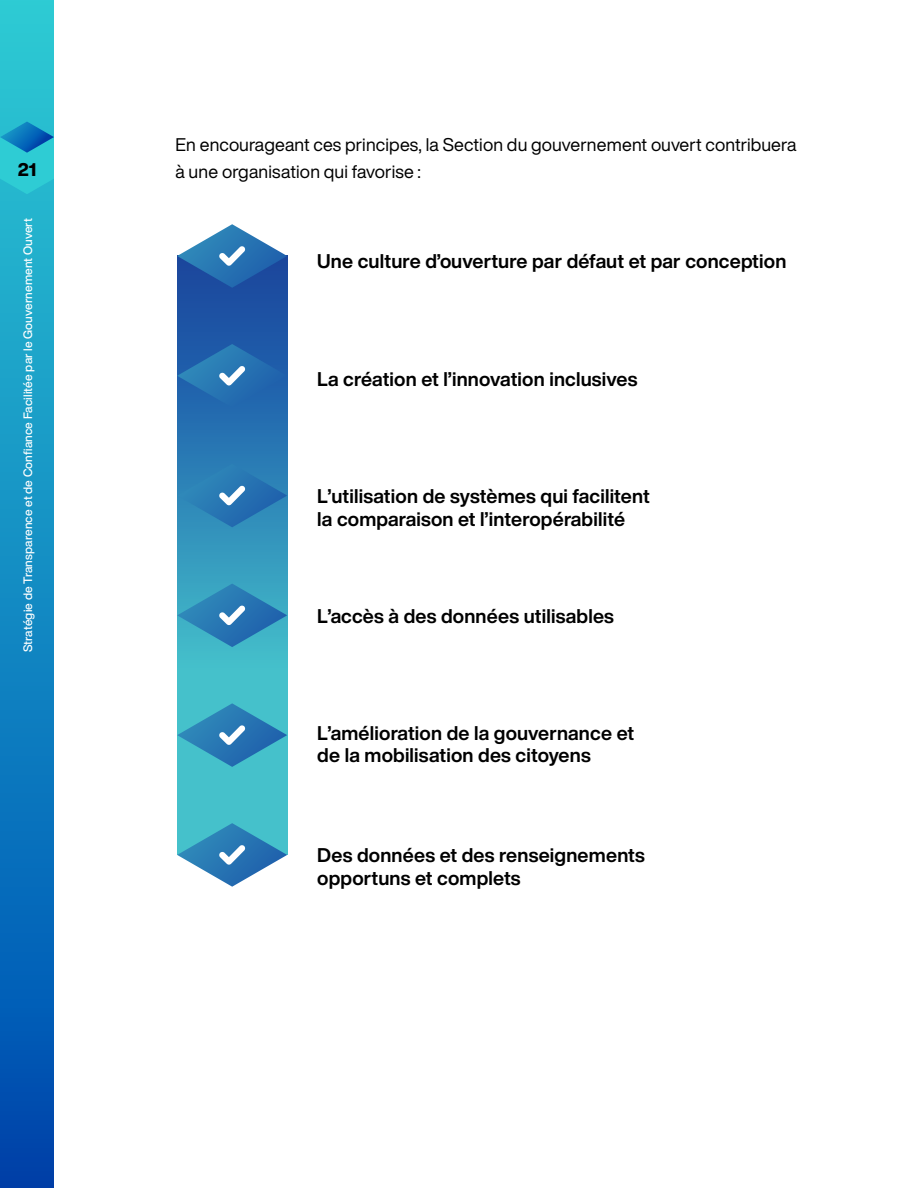
<style>
.page{position:relative;width:918px;height:1188px;background:#fff}
.page>*{position:absolute;margin:0;border:0;box-sizing:border-box;transform-origin:0 0}
.P_fosters{font:700 19.5px/22.5px "Helvetica Now Display";letter-spacing:.01em;color:#000}
.Intro{font:18px/27px "Helvetica Now Display";letter-spacing:.01em;color:#000}
.t1{font:800 18px "Helvetica Now Display";color:#000}
.t2{font:500 12px "Helvetica Now Display";letter-spacing:.01em;color:#fff}
</style>
<div class="page">
<svg style="left:177px;top:288px;width:110px;height:535px;background:#3393bb"></svg>
<svg style="left:177px;top:224px;width:110px;height:64px"></svg>
<svg style="left:177px;top:344px;width:110px;height:64px;background:#296eb1"></svg>
<svg style="left:177px;top:464px;width:110px;height:63px;background:#3081b7"></svg>
<svg style="left:177px;top:584px;width:110px;height:63px;background:#3895be"></svg>
<svg style="left:177px;top:703px;width:110px;height:64px;background:#3c9fc1"></svg>
<svg style="left:177px;top:823px;width:110px;height:64px"></svg>
<div style="left:0;top:0;width:54px;height:1188px;background:linear-gradient(to bottom,#2ccdd5,#0047af)"></div>
<svg style="left:0;top:122px;width:54px;height:72px;background:#24b3cd"></svg>
<p class="t1" style="left:18px;top:157px;width:20px">21</p>
<p class="t2" style="left:20px;top:652px;width:436px;rotate:-90deg">Stratégie de Transparence et de Confiance Facilitée par le Gouvernement Ouvert</p>
<p class="Intro" style="left:176px;top:131px;width:622px">En encourageant ces principes, la Section du gouvernement ouvert contribuera à une organisation qui favorise :</p>
<p class="P_fosters" style="left:317px;top:250px;width:471px">Une culture d’ouverture par défaut et par conception</p>
<p class="P_fosters" style="left:317px;top:368px;width:322px">La création et l’innovation inclusives</p>
<p class="P_fosters" style="left:317px;top:485px;width:334px">L’utilisation de systèmes qui facilitent la comparaison et l’interopérabilité</p>
<p class="P_fosters" style="left:317px;top:604px;width:298px">L’accès à des données utilisables</p>
<p class="P_fosters" style="left:317px;top:721px;width:318px">L’amélioration de la gouvernance et de la mobilisation des citoyens</p>
<p class="P_fosters" style="left:317px;top:844px;width:329px">Des données et des renseignements opportuns et complets</p>
</div>
